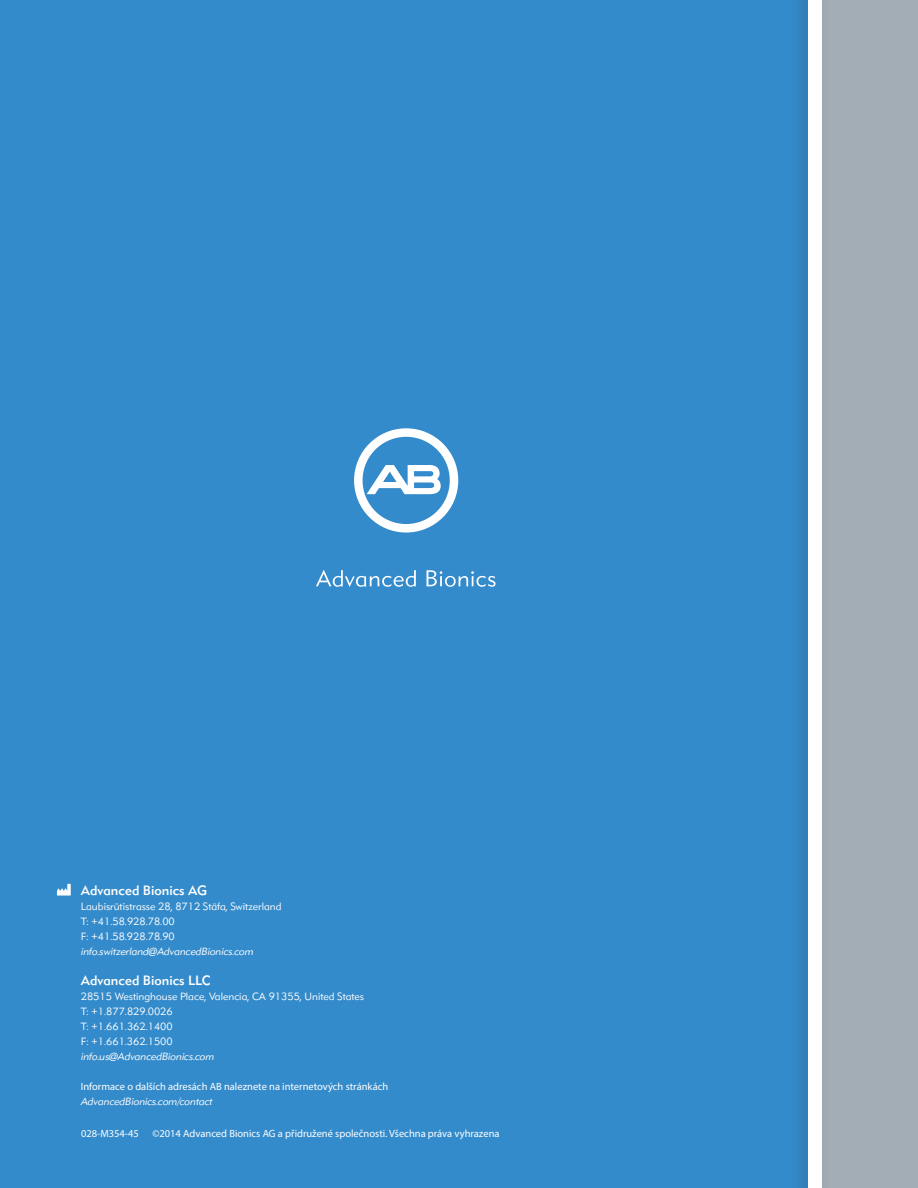
<style>
.page{position:relative;width:918px;height:1188px;background:#fff}
.page>*{position:absolute;margin:0;border:0;box-sizing:border-box;transform-origin:0 0}
.t1{font:500 13.5px "DH Sans";color:#fff}
.t2{font:300 10.5px/15px "DH Sans";color:#fff}
.t3{font:10.5px "Myriad Pro";color:#fff}
.t4{font:italic 300 10.5px "DH Sans";color:#fff}
</style>
<div class="page">
<div style="left:0;top:0;width:814px;height:1188px;background:#348bcb"></div>
<div style="left:810px;top:0;width:108px;height:1188px;background:#a2adb5"></div>
<div style="left:788px;top:0;width:44px;height:1188px;background:#231f20;opacity:.2"></div>
<div style="left:808px;top:0;width:13px;height:1188px;background:#fff"></div>
<svg style="left:354px;top:428px;width:104px;height:105px"></svg>
<svg style="left:316px;top:570px;width:100px;height:17px"></svg>
<svg style="left:427px;top:570px;width:69px;height:17px"></svg>
<svg style="left:57px;top:884px;width:14px;height:12px"></svg>
<p class="t1" style="left:81px;top:882px;width:128px">Advanced Bionics AG</p>
<p class="t2" style="left:81px;top:899px;width:202px">Laubisrütistrasse 28, 8712 Stäfa, Switzerland<br>T: +41.58.928.78.00<br>F: +41.58.928.78.90</p>
<p class="t4" style="left:81px;top:945px;width:174px">info.switzerland@AdvancedBionics.com</p>
<p class="t1" style="left:81px;top:972px;width:132px">Advanced Bionics LLC</p>
<p class="t2" style="left:81px;top:989px;width:285px">28515 Westinghouse Place, Valencia, CA 91355, United States<br>T: +1.877.829.0026<br>T: +1.661.362.1400<br>F: +1.661.362.1500</p>
<p class="t4" style="left:81px;top:1050px;width:135px">info.us@AdvancedBionics.com</p>
<p class="t3" style="left:81px;top:1080px;width:309px">Informace o dalších adresách AB naleznete na internetových stránkách</p>
<p class="t4" style="left:81px;top:1095px;width:133px">AdvancedBionics.com/contact</p>
<p class="t3" style="left:81px;top:1127px;width:59px">028-M354-45</p>
<p class="t3" style="left:152px;top:1127px;width:349px">©2014 Advanced Bionics AG a přidružené společnosti. Všechna práva vyhrazena</p>
</div>
